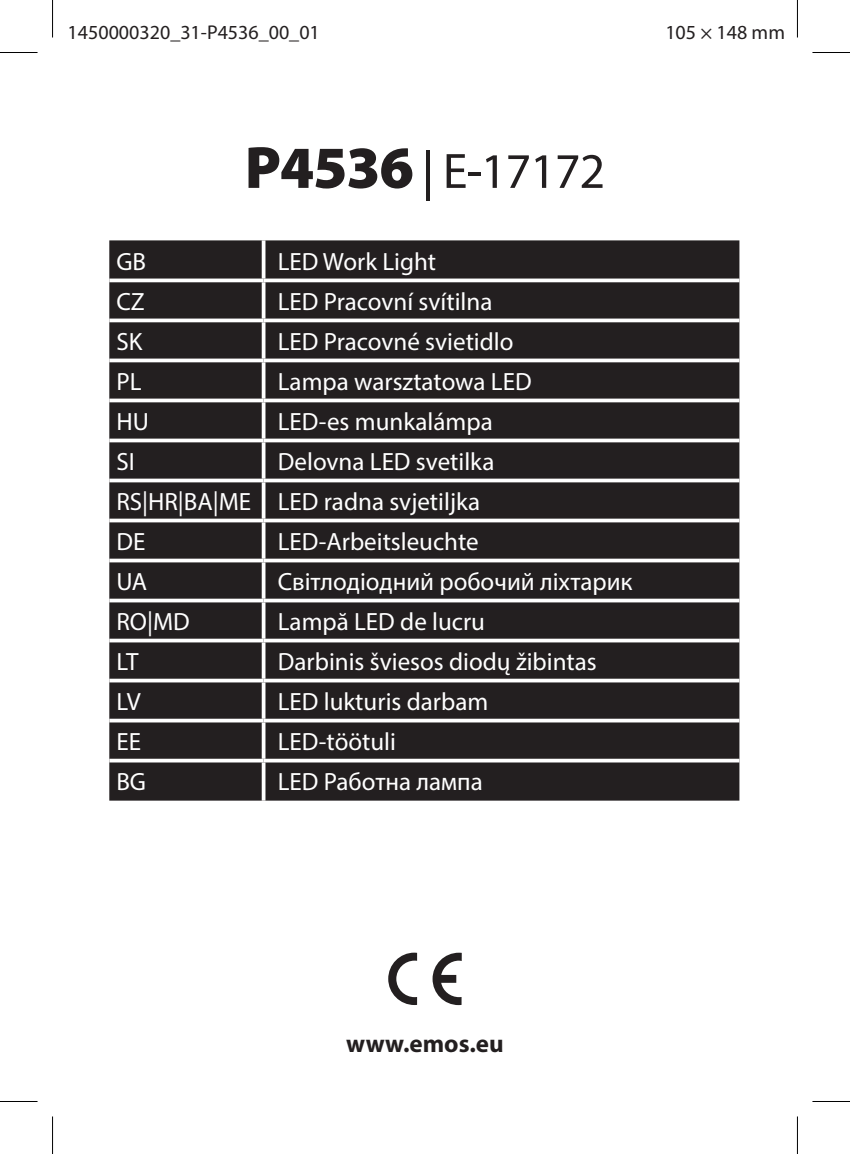
<style>
.page{position:relative;width:850px;height:1154px;background:#fff}
.page>*{position:absolute;margin:0;border:0;box-sizing:border-box;transform-origin:0 0}
.t1{font:50px "Myriad Pro";letter-spacing:-.02em;color:#231f20}
.t2{font:25px/40px "Myriad Pro";color:#fff}
.t3{font:700 25px "Myriad Pro";color:#231f20}
.t4{font:20px "Myriad Pro";color:#231f20}
.s1{font-weight:900;font-size:60px}
</style>
<div class="page">
<div style="left:109px;top:240px;width:630px;height:561px;background:#231f20"></div>
<svg style="left:261px;top:240px;width:4px;height:39px"></svg>
<hr style="left:109px;top:279px;width:154px;height:3px;background:#fff">
<hr style="left:263px;top:279px;width:476px;height:3px;background:#fff">
<svg style="left:261px;top:282px;width:4px;height:37px"></svg>
<hr style="left:109px;top:319px;width:154px;height:3px;background:#fff">
<hr style="left:263px;top:319px;width:476px;height:3px;background:#fff">
<svg style="left:261px;top:322px;width:4px;height:37px"></svg>
<hr style="left:109px;top:359px;width:154px;height:3px;background:#fff">
<hr style="left:263px;top:359px;width:476px;height:3px;background:#fff">
<svg style="left:261px;top:362px;width:4px;height:37px"></svg>
<hr style="left:109px;top:399px;width:154px;height:3px;background:#fff">
<hr style="left:263px;top:399px;width:476px;height:3px;background:#fff">
<svg style="left:261px;top:402px;width:4px;height:37px"></svg>
<hr style="left:109px;top:439px;width:154px;height:3px;background:#fff">
<hr style="left:263px;top:439px;width:476px;height:3px;background:#fff">
<svg style="left:261px;top:442px;width:4px;height:37px"></svg>
<hr style="left:109px;top:479px;width:154px;height:3px;background:#fff">
<hr style="left:263px;top:479px;width:476px;height:3px;background:#fff">
<svg style="left:261px;top:482px;width:4px;height:37px"></svg>
<hr style="left:109px;top:519px;width:154px;height:3px;background:#fff">
<hr style="left:263px;top:519px;width:476px;height:3px;background:#fff">
<svg style="left:261px;top:522px;width:4px;height:37px"></svg>
<hr style="left:109px;top:559px;width:154px;height:3px;background:#fff">
<hr style="left:263px;top:559px;width:476px;height:3px;background:#fff">
<svg style="left:261px;top:562px;width:4px;height:37px"></svg>
<hr style="left:109px;top:599px;width:154px;height:3px;background:#fff">
<hr style="left:263px;top:599px;width:476px;height:3px;background:#fff">
<svg style="left:261px;top:602px;width:4px;height:37px"></svg>
<hr style="left:109px;top:639px;width:154px;height:3px;background:#fff">
<hr style="left:263px;top:639px;width:476px;height:3px;background:#fff">
<svg style="left:261px;top:642px;width:4px;height:37px"></svg>
<hr style="left:109px;top:679px;width:154px;height:3px;background:#fff">
<hr style="left:263px;top:679px;width:476px;height:3px;background:#fff">
<svg style="left:261px;top:682px;width:4px;height:37px"></svg>
<hr style="left:109px;top:719px;width:154px;height:3px;background:#fff">
<hr style="left:263px;top:719px;width:476px;height:3px;background:#fff">
<svg style="left:261px;top:722px;width:4px;height:37px"></svg>
<hr style="left:109px;top:759px;width:154px;height:3px;background:#fff">
<hr style="left:263px;top:759px;width:476px;height:3px;background:#fff">
<svg style="left:261px;top:762px;width:4px;height:39px"></svg>
<svg style="left:388px;top:953px;width:73px;height:52px"></svg>
<hr style="left:0;top:52px;width:38px;height:1px;background:#000">
<hr style="left:812px;top:52px;width:37px;height:1px;background:#000">
<hr style="left:0;top:1101px;width:38px;height:1px;background:#000">
<hr style="left:812px;top:1101px;width:37px;height:1px;background:#000">
<hr style="left:52px;top:0;width:1px;height:38px;background:#000">
<hr style="left:52px;top:1116px;width:1px;height:38px;background:#000">
<hr style="left:796px;top:0;width:1px;height:38px;background:#000">
<hr style="left:796px;top:1116px;width:1px;height:38px;background:#000">
<p class="t4" style="left:68px;top:20px;width:253px">1450000320_31-P4536_00_01</p>
<p class="t4" style="left:665px;top:20px;width:121px">105 × 148 mm</p>
<h1 class="t1" style="left:245px;top:140px;width:361px"><span class="s1">P4536</span> | E-17172</h1>
<p class="t2" style="left:116px;top:241px;width:31px">GB</p>
<p class="t2" style="left:278px;top:241px;width:160px">LED Work Light</p>
<p class="t2" style="left:116px;top:281px;width:30px">CZ</p>
<p class="t2" style="left:278px;top:281px;width:216px">LED Pracovní svítilna</p>
<p class="t2" style="left:116px;top:321px;width:27px">SK</p>
<p class="t2" style="left:278px;top:321px;width:237px">LED Pracovné svietidlo</p>
<p class="t2" style="left:116px;top:361px;width:27px">PL</p>
<p class="t2" style="left:278px;top:361px;width:255px">Lampa warsztatowa LED</p>
<p class="t2" style="left:116px;top:401px;width:34px">HU</p>
<p class="t2" style="left:278px;top:401px;width:216px">LED-es munkalámpa</p>
<p class="t2" style="left:116px;top:441px;width:20px">SI</p>
<p class="t2" style="left:116px;top:441px;width:379px;text-indent:161px">Delovna LED svetilka<br>RS|HR|BA|ME LED radna svjetiljka<br>DE</p>
<p class="t2" style="left:278px;top:521px;width:202px">LED-Arbeitsleuchte</p>
<p class="t2" style="left:116px;top:561px;width:32px">UA</p>
<p class="t2" style="left:278px;top:561px;width:356px">Світлодіодний робочий ліхтарик</p>
<p class="t2" style="left:116px;top:601px;width:75px">RO|MD</p>
<p class="t2" style="left:278px;top:601px;width:209px">Lampă LED de lucru</p>
<p class="t2" style="left:116px;top:641px;width:24px">LT</p>
<p class="t2" style="left:278px;top:641px;width:320px">Darbinis šviesos diodų žibintas</p>
<p class="t2" style="left:116px;top:681px;width:26px">LV</p>
<p class="t2" style="left:278px;top:681px;width:212px">LED lukturis darbam</p>
<p class="t2" style="left:116px;top:721px;width:26px">EE</p>
<p class="t2" style="left:278px;top:721px;width:120px">LED-töötuli</p>
<p class="t2" style="left:116px;top:761px;width:31px">BG</p>
<p class="t2" style="left:278px;top:761px;width:206px">LED Работна лампа</p>
<p class="t3" style="left:346px;top:1027px;width:159px">www.emos.eu</p>
</div>
